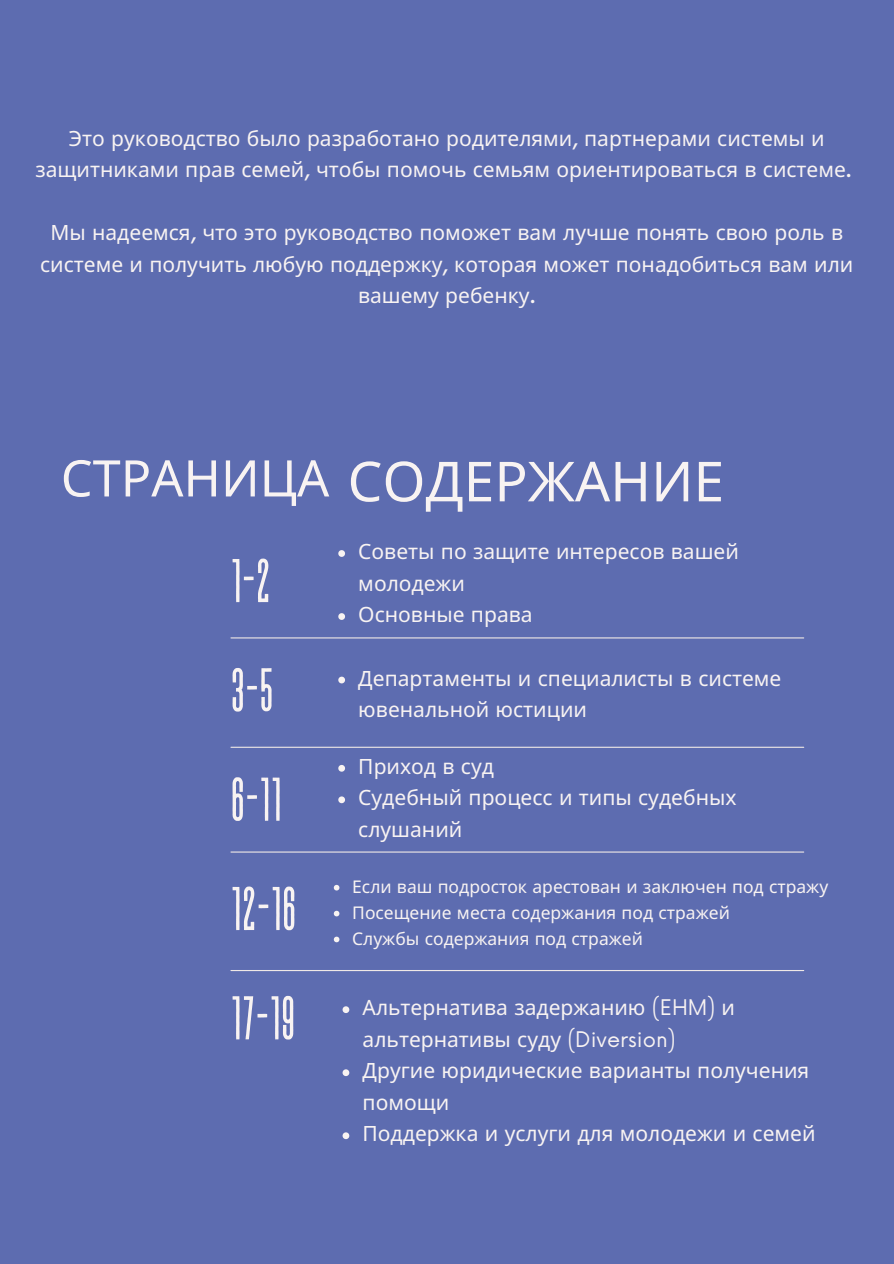
<style>
.page{position:relative;width:894px;height:1264px;background:#fff}
.page>*{position:absolute;margin:0;border:0;box-sizing:border-box;transform-origin:0 0}
.t1{font:61.5px/109.2px "Revive 80 Tall";color:#f8f3f2}
.t2{font:55.2px "Noto Sans";color:#f8f3f2}
.t3{font:50.4px "Noto Sans";color:#f8f3f2}
.t4{font:21px/31.5px "Noto Sans";color:#f8f3f2}
.t5{font:17.4px/25.8px "Noto Sans";color:#f8f3f2}
.s1{font-family:"Now";font-weight:500}
.s2{font-family:"Now"}
</style>
<div class="page">
<div style="left:0;top:0;width:893px;height:1263px;background:#5d6cb0"></div>
<hr style="left:231px;top:637px;width:572px;height:1px;background:#efe8e6">
<hr style="left:231px;top:746px;width:572px;height:1px;background:#efe8e6">
<hr style="left:231px;top:851px;width:572px;height:1px;background:#efe8e6">
<hr style="left:231px;top:970px;width:572px;height:1px;background:#efe8e6">
<svg style="left:338px;top:550px;width:7px;height:7px"></svg>
<svg style="left:338px;top:613px;width:7px;height:7px"></svg>
<svg style="left:338px;top:765px;width:7px;height:6px"></svg>
<svg style="left:338px;top:796px;width:7px;height:7px"></svg>
<svg style="left:338px;top:676px;width:7px;height:7px"></svg>
<svg style="left:334px;top:884px;width:5px;height:6px"></svg>
<svg style="left:334px;top:910px;width:5px;height:6px"></svg>
<svg style="left:334px;top:936px;width:5px;height:6px"></svg>
<svg style="left:342px;top:1006px;width:7px;height:7px"></svg>
<svg style="left:342px;top:1069px;width:7px;height:7px"></svg>
<svg style="left:342px;top:1132px;width:7px;height:7px"></svg>
<p class="t4" style="left:35px;top:122px;width:817px;text-align:center">Это руководство было разработано родителями<span class="s1">,</span> партнерами системы и защитниками прав семей<span class="s1">,</span> чтобы помочь семьям ориентироваться в системе<span class="s1">.</span></p>
<p class="t4" style="left:40px;top:216px;width:814px;text-align:center">Мы надеемся<span class="s1">,</span> что это руководство поможет вам лучше понять свою роль в системе и получить любую поддержку<span class="s1">,</span> которая может понадобиться вам или вашему ребенку<span class="s1">.</span></p>
<h3 class="t3" style="left:61px;top:442px;width:270px">СТРАНИЦА</h3>
<h3 class="t1" style="left:230px;top:532px;width:68px">1-2<br>3-5<br>6-11<br>12-16<br>17-19</h3>
<h3 class="t2" style="left:347px;top:442px;width:378px">СОДЕРЖАНИЕ</h3>
<h2 class="t4" style="left:358px;top:535px;width:382px">Советы по защите интересов вашей молодежи</h2>
<h2 class="t4" style="left:358px;top:598px;width:176px">Основные права</h2>
<p class="t4" style="left:358px;top:661px;width:424px">Департаменты и специалисты в системе ювенальной юстиции</p>
<p class="t4" style="left:358px;top:750px;width:137px">Приход в суд</p>
<p class="t4" style="left:358px;top:781px;width:379px">Судебный процесс и типы судебных</p>
<h1 class="t4" style="left:358px;top:813px;width:105px">слушаний</h1>
<p class="t5" style="left:352px;top:873px;width:477px">Если ваш подросток арестован и заключен под стражу</p>
<p class="t5" style="left:352px;top:899px;width:379px">Посещение места содержания под стражей<br>Службы содержания под стражей</p>
<p class="t4" style="left:362px;top:991px;width:374px">Альтернатива задержанию <span class="s2">(EHM)</span> и альтернативы суду <span class="s2">(Diversion)</span></p>
<p class="t4" style="left:362px;top:1054px;width:448px">Другие юридические варианты получения помощи</p>
<p class="t4" style="left:362px;top:1117px;width:454px">Поддержка и услуги для молодежи и семей</p>
</div>
